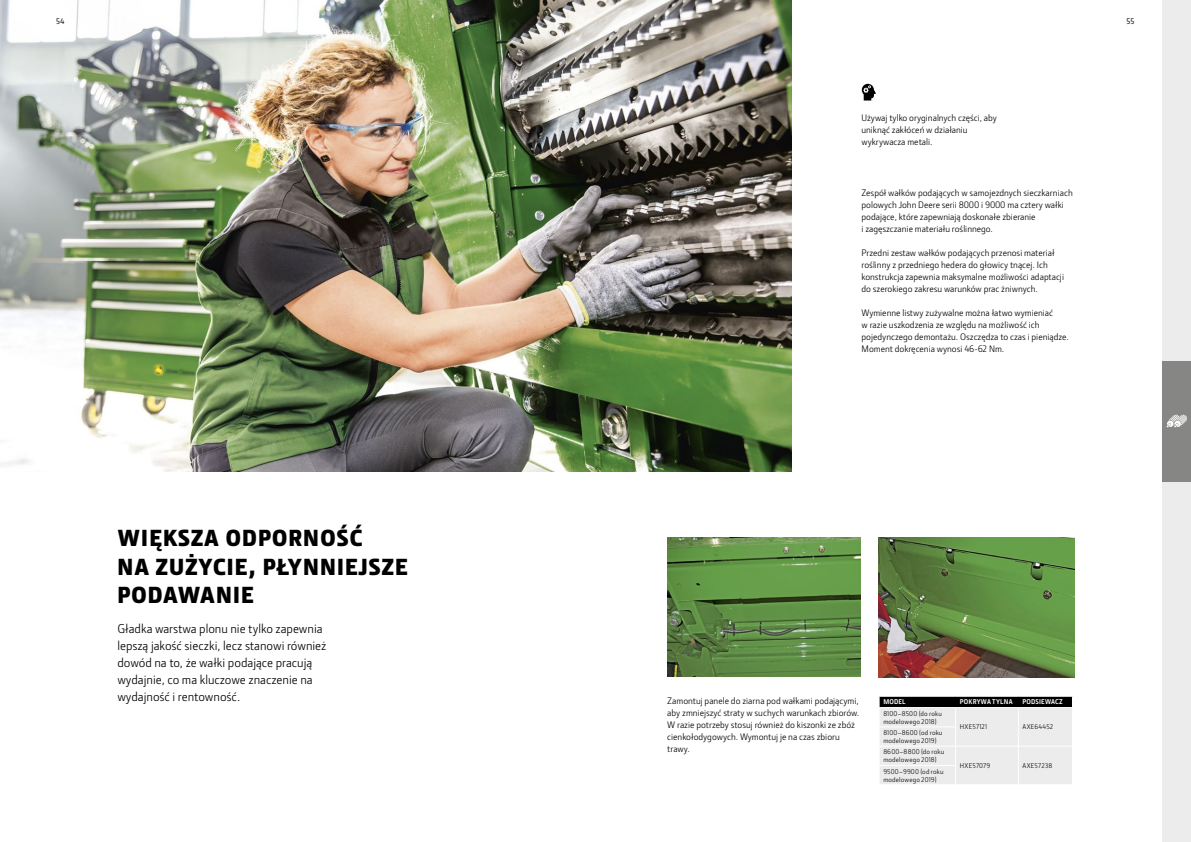
<style>
.page{position:relative;width:1191px;height:842px;background:#fff}
.page>*{position:absolute;margin:0;border:0;box-sizing:border-box;transform-origin:0 0}
.t1{font:900 24px/28px "Section";letter-spacing:.05em;color:#000}
.t2{font:13px/17px "JD Sans Pro";color:#000}
.t3{font:9.5px/12px "JD Sans Pro";color:#000}
.t4{font:500 8px "JD Sans Pro";color:#000}
.t5{font:7px/8px "JD Sans Pro";letter-spacing:.02em;color:#000}
.t6{font:700 7px "JD Sans Pro";letter-spacing:.02em;color:#fff}
</style>
<div class="page">
<img style="left:0;top:0;width:791px;height:472px">
<img style="left:667px;top:537px;width:194px;height:140px">
<img style="left:879px;top:537px;width:195px;height:141px">
<div style="left:1162px;top:0;width:29px;height:842px;background:#ececec"></div>
<div style="left:1162px;top:361px;width:29px;height:120px;background:#868685"></div>
<svg style="left:1166px;top:415px;width:21px;height:12px"></svg>
<svg style="left:879px;top:696px;width:194px;height:88px;background:#d0d0d0"></svg>
<hr style="left:1018px;top:746px;width:54px;height:1px;background:#fff">
<hr style="left:879px;top:707px;width:76px;height:1px;background:#fff">
<hr style="left:1018px;top:707px;width:54px;height:1px;background:#fff">
<hr style="left:879px;top:727px;width:77px;height:1px;background:#fff">
<hr style="left:879px;top:746px;width:76px;height:1px;background:#fff">
<hr style="left:879px;top:765px;width:77px;height:1px;background:#fff">
<svg style="left:861px;top:84px;width:14px;height:17px"></svg>
<p class="t4" style="left:56px;top:16px;width:10px">54</p>
<p class="t4" style="left:1126px;top:16px;width:9px">55</p>
<p class="t3" style="left:861px;top:111px;width:137px">Używaj tylko oryginalnych części, aby uniknąć zakłóceń w działaniu wykrywacza metali.</p>
<h1 class="t1" style="left:117px;top:524px;width:292px">WIĘKSZA ODPORNOŚĆ<br>NA ZUŻYCIE, PŁYNNIEJSZE<br>PODAWANIE</h1>
<h2 class="t2" style="left:117px;top:620px;width:211px">Gładka warstwa plonu nie tylko zapewnia lepszą jakość sieczki, lecz stanowi również dowód na to, że wałki podające pracują wydajnie, co ma kluczowe znaczenie na wydajność i rentowność.</h2>
<p class="t3" style="left:861px;top:186px;width:213px">Zespół wałków podających w samojezdnych sieczkarniach polowych John Deere serii 8000 i 9000 ma cztery wałki podające, które zapewniają doskonałe zbieranie<br>i zagęszczanie materiału roślinnego.</p>
<p class="t3" style="left:861px;top:246px;width:204px">Przedni zestaw wałków podających przenosi materiał roślinny z przedniego hedera do głowicy tnącej. Ich konstrukcja zapewnia maksymalne możliwości adaptacji do szerokiego zakresu warunków prac żniwnych.</p>
<p class="t3" style="left:861px;top:306px;width:209px">Wymienne listwy zużywalne można łatwo wymieniać<br>w razie uszkodzenia ze względu na możliwość ich pojedynczego demontażu. Oszczędza to czas i pieniądze.<br>Moment dokręcenia wynosi 46-62 Nm.</p>
<p class="t3" style="left:667px;top:694px;width:194px">Zamontuj panele do ziarna pod wałkami podającymi, aby zmniejszyć straty w suchych warunkach zbiorów.<br>W razie potrzeby stosuj również do kiszonki ze zbóż cienkołodygowych. Wymontuj je na czas zbioru trawy.</p>
<p class="t6" style="left:883px;top:697px;width:24px">MODEL</p>
<p class="t6" style="left:960px;top:697px;width:54px">POKRYWA TYLNA</p>
<p class="t6" style="left:1022px;top:697px;width:42px">PODSIEWACZ</p>
<p class="t5" style="left:883px;top:709px;width:60px">8100–8500 (do roku modelowego 2018)</p>
<p class="t5" style="left:960px;top:723px;width:29px">HXE57121</p>
<p class="t5" style="left:1022px;top:723px;width:32px">AXE64452</p>
<p class="t5" style="left:883px;top:728px;width:61px">8100–8600 (od roku modelowego 2019)</p>
<p class="t5" style="left:883px;top:748px;width:62px">8600–8800 (do roku modelowego 2018)</p>
<p class="t5" style="left:960px;top:761px;width:32px">HXE57079</p>
<p class="t5" style="left:1022px;top:761px;width:31px">AXE57238</p>
<p class="t5" style="left:883px;top:767px;width:62px">9500–9900 (od roku modelowego 2019)</p>
</div>
